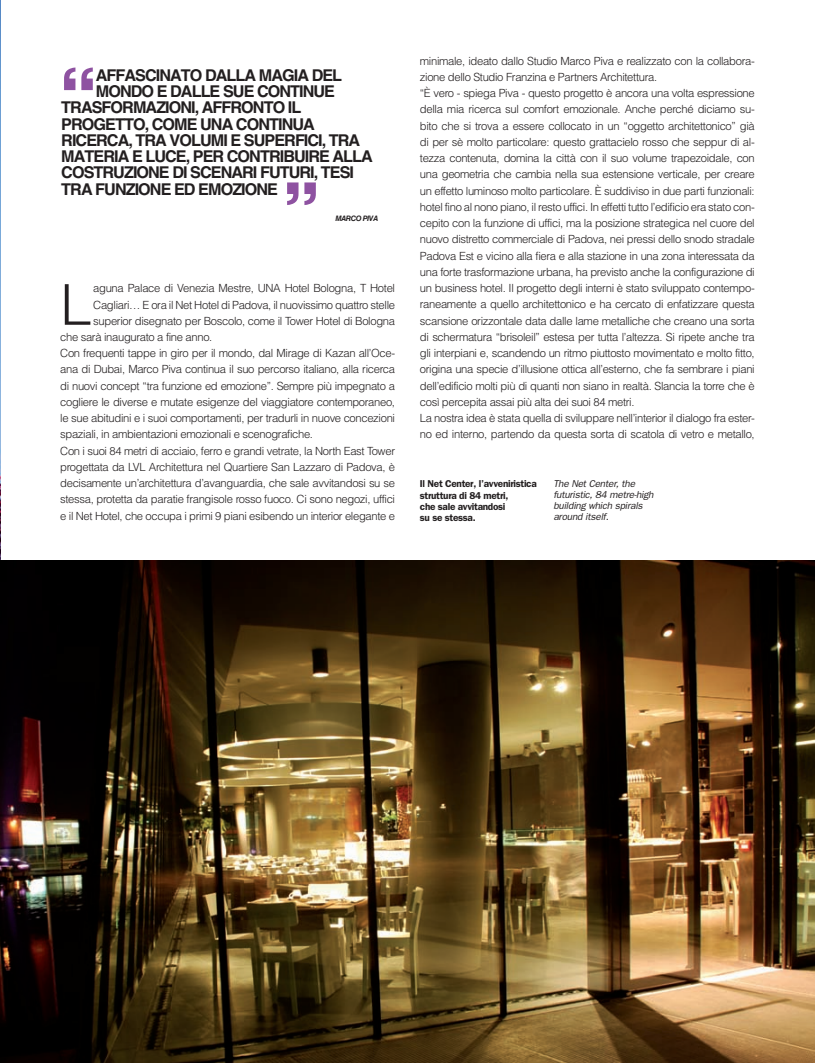
<style>
.page{position:relative;width:815px;height:1063px;background:#fff}
.page>*{position:absolute;margin:0;border:0;box-sizing:border-box;transform-origin:0 0}
.t1{font:900 condensed 72.25px "Helvetica LT Std";color:#8e52a1}
.t2{font:300 56.38px "Helvetica LT Std";color:#231f20}
.t3{font:700 16.25px "Helvetica LT Std";letter-spacing:-.06em;color:#231f20}
.t4{font:300 11.25px/16.2px "Helvetica LT Std";letter-spacing:-.03em;color:#231f20}
.t5{font:600 10px/11.2px "Franklin Gothic";letter-spacing:-.03em;color:#231f20}
.t6{font:italic 10px/11.2px "Franklin Gothic";letter-spacing:-.02em;color:#231f20}
.t7{font:italic 700 7.5px "Helvetica LT Std";letter-spacing:-.06em;color:#231f20}
</style>
<div class="page">
<img style="left:0;top:0;width:1px;height:560px">
<img style="left:0;top:560px;width:815px;height:503px">
<p class="t1" style="left:60px;top:67px;width:38px">“</p>
<p class="t3" style="left:96px;top:69px;width:248px">AFFASCINATO DALLA MAGIA DEL</p>
<p class="t3" style="left:96px;top:85px;width:241px">MONDO E DALLE SUE CONTINUE</p>
<p class="t3" style="left:61px;top:101px;width:242px">TRASFORMAZIONI, AFFRONTO IL</p>
<p class="t3" style="left:61px;top:118px;width:255px">PROGETTO, COME UNA CONTINUA</p>
<p class="t3" style="left:61px;top:134px;width:301px">RICERCA, TRA VOLUMI E SUPERFICI, TRA</p>
<p class="t3" style="left:61px;top:150px;width:313px">MATERIA E LUCE, PER CONTRIBUIRE ALLA</p>
<p class="t3" style="left:61px;top:166px;width:294px">COSTRUZIONE DI SCENARI FUTURI, TESI</p>
<p class="t3" style="left:61px;top:183px;width:218px">TRA FUNZIONE ED EMOZIONE</p>
<p class="t7" style="left:335px;top:215px;width:44px">MARCO PIVA</p>
<p class="t1" style="left:320px;top:206px;width:38px;rotate:-180deg">“</p>
<p class="t2" style="left:60px;top:283px;width:33px">L</p>
<p class="t4" style="left:93px;top:281px;width:303px">aguna Palace di Venezia Mestre, UNA Hotel Bologna, T Hotel</p>
<p class="t4" style="left:93px;top:297px;width:303px">Cagliari… E ora il Net Hotel di Padova, il nuovissimo quattro stelle</p>
<p class="t4" style="left:93px;top:314px;width:303px">superior disegnato per Boscolo, come il Tower Hotel di Bologna</p>
<p class="t4" style="left:60px;top:330px;width:154px">che sarà inaugurato a fine anno.</p>
<p class="t4" style="left:60px;top:346px;width:336px">Con frequenti tappe in giro per il mondo, dal Mirage di Kazan all’Oce-</p>
<p class="t4" style="left:60px;top:362px;width:336px">ana di Dubai, Marco Piva continua il suo percorso italiano, alla ricerca</p>
<p class="t4" style="left:60px;top:379px;width:336px">di nuovi concept “tra funzione ed emozione”. Sempre più impegnato a</p>
<p class="t4" style="left:60px;top:395px;width:336px">cogliere le diverse e mutate esigenze del viaggiatore contemporaneo,</p>
<p class="t4" style="left:60px;top:411px;width:336px">le sue abitudini e i suoi comportamenti, per tradurli in nuove concezioni</p>
<p class="t4" style="left:60px;top:427px;width:254px">spaziali, in ambientazioni emozionali e scenografiche.</p>
<p class="t4" style="left:60px;top:444px;width:336px">Con i suoi 84 metri di acciaio, ferro e grandi vetrate, la North East Tower</p>
<p class="t4" style="left:60px;top:460px;width:336px">progettata da LVL Architettura nel Quartiere San Lazzaro di Padova, è</p>
<p class="t4" style="left:60px;top:476px;width:336px">decisamente un’architettura d’avanguardia, che sale avvitandosi su se</p>
<p class="t4" style="left:60px;top:492px;width:336px">stessa, protetta da paratie frangisole rosso fuoco. Ci sono negozi, uffici</p>
<p class="t4" style="left:60px;top:509px;width:336px">e il Net Hotel, che occupa i primi 9 piani esibendo un interior elegante e</p>
<p class="t4" style="left:420px;top:54px;width:336px">minimale, ideato dallo Studio Marco Piva e realizzato con la collabora&shy;zione dello Studio Franzina e Partners Architettura.<br>“È vero - spiega Piva - questo progetto è ancora una volta espressione della mia ricerca sul comfort emozionale. Anche perché diciamo su&shy;bito che si trova a essere collocato in un “oggetto architettonico” già di per sè molto particolare: questo grattacielo rosso che seppur di al&shy;tezza contenuta, domina la città con il suo volume trapezoidale, con una geometria che cambia nella sua estensione verticale, per creare un effetto luminoso molto particolare. È suddiviso in due parti funzionali: hotel fino al nono piano, il resto uffici. In effetti tutto l’edificio era stato con&shy;cepito con la funzione di uffici, ma la posizione strategica nel cuore del nuovo distretto commerciale di Padova, nei pressi dello snodo stradale Padova Est e vicino alla fiera e alla stazione in una zona interessata da una forte trasformazione urbana, ha previsto anche la configurazione di un business hotel. Il progetto degli interni è stato sviluppato contempo&shy;raneamente a quello architettonico e ha cercato di enfatizzare questa scansione orizzontale data dalle lame metalliche che creano una sorta di schermatura “brisoleil” estesa per tutta l’altezza. Si ripete anche tra gli interpiani e, scandendo un ritmo piuttosto movimentato e molto fitto, origina una specie d’illusione ottica all’esterno, che fa sembrare i piani dell’edificio molti più di quanti non siano in realtà. Slancia la torre che è così percepita assai più alta dei suoi 84 metri.<br>La nostra idea è stata quella di sviluppare nell’interior il dialogo fra ester&shy;no ed interno, partendo da questa sorta di scatola di vetro e metallo,</p>
<p class="t5" style="left:420px;top:479px;width:118px">Il Net Center, l’avveniristica struttura di 84 metri,<br>che sale avvitandosi<br>su se stessa.</p>
<p class="t6" style="left:553px;top:479px;width:102px">The Net Center, the futuristic, 84 metre-high building which spirals around itself.</p>
</div>
